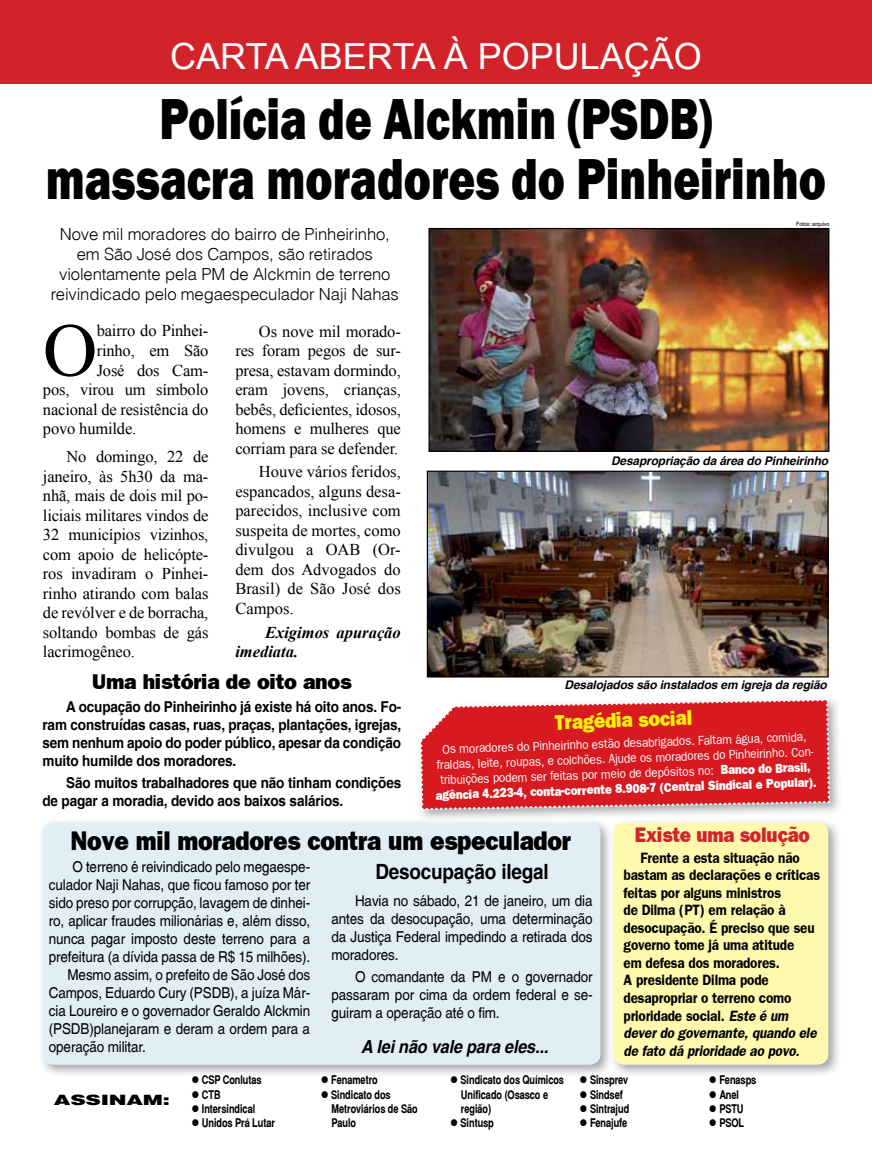
<style>
.page{position:relative;width:872px;height:1170px;background:#fff}
.page>*{position:absolute;margin:0;border:0;box-sizing:border-box;transform-origin:0 0}
.t1{font:75.45px "Times New Roman";color:#000}
.t2{font:800 59.4px/59.4px "Franklin Gothic";color:#000;text-align:center;scale:.77 1}
.t3{font:36px "Tivity UI Font 2";color:#fff}
.t4{font:27px "Frankfurt Gothic Heavy Plain";letter-spacing:-.01em;color:#000;scale:.9 1}
.t5{font:21.45px "Frankfurt Gothic Heavy Plain";letter-spacing:-.01em;color:#000}
.t6{font:21.45px "Frankfurt Gothic Heavy Plain";color:#fff200;scale:.9 1}
.t7{font:700 21px "Switzerland";letter-spacing:-.01em;color:#000;scale:.9 1}
.t8{font:21px "Frankfurt Gothic Heavy Plain";letter-spacing:-.01em;color:#d2232a;scale:.9 1}
.t9{font:italic 700 18px "Switzerland";letter-spacing:-.01em;color:#000;scale:.9 1}
.t10{font:16.65px/20px "Switzerland Light Plain";letter-spacing:-.01em;color:#000;text-align:center}
.t11{font:16.5px/19.5px "Times New Roman";letter-spacing:-.01em;color:#000;text-align:justify}
.t12{font:italic 700 16.5px/19.5px "Times New Roman";color:#000}
.t13{font:15px/18px "Switzerland Plain";letter-spacing:-.01em;color:#000;text-align:justify;scale:.9 1}
.t14{font:700 15px/17.5px "Frankfurt Gothic";letter-spacing:-.01em;color:#000;scale:.9 1}
.t15{font:700 15px/18px "Switzerland";letter-spacing:-.01em;color:#000;text-align:justify;scale:.9 1}
.t16{font:14.25px "Switzerland Black Plain";letter-spacing:-.01em;color:#000;scale:1.5 1}
.t17{font:13.05px/15.1px "Frankfurt Gothic Plain";color:#fff;text-align:center;scale:.9 1}
.t18{font:13.05px "Frankfurt Gothic Heavy Plain";color:#fff;scale:.9 1}
.t19{font:700 11.85px/14.2px "Switzerland Narrow";letter-spacing:-.01em;color:#000;scale:.95 1}
.t20{font:italic 700 11.85px "Switzerland";letter-spacing:-.01em;color:#000}
.t21{font:6px "Switzerland Plain";letter-spacing:-.01em;color:#000;scale:.9 1}
.s1{font-family:"Frankfurt Gothic Heavy Plain"}
.s2{font-style:italic}
</style>
<div class="page">
<img style="left:613px;top:822px;width:226px;height:253px">
<div style="left:613px;top:822px;width:215px;height:242px;background:#fff9ae;border-radius:10px"></div>
<div style="left:0;top:0;width:872px;height:83px;background:#d2232a"></div>
<img style="left:428px;top:228px;width:401px;height:224px">
<img style="left:427px;top:470px;width:401px;height:207px">
<img style="left:41px;top:821px;width:569px;height:254px">
<div style="left:43px;top:822px;width:557px;height:242px;background:#e1eef6;border-radius:10px"></div>
<img style="left:421px;top:699px;width:418px;height:120px">
<img style="left:417px;top:821px;width:193px;height:1px">
<svg style="left:420px;top:699px;width:410px;height:111px;background:#d83036"></svg>
<h3 class="t3" style="left:170px;top:36px;width:533px">CARTA ABERTA À POPULAÇÃO</h3>
<h2 class="t2" style="left:46px;top:89px;width:1014px">Polícia de Alckmin (PSDB)<br>massacra moradores do Pinheirinho</h2>
<p class="t10" style="left:51px;top:224px;width:349px">Nove mil moradores do bairro de Pinheirinho, em São José dos Campos, são retirados violentamente pela PM de Alckmin de terreno reivindicado pelo megaespeculador Naji Nahas</p>
<h1 class="t1" style="left:43px;top:299px;width:56px">O</h1>
<p class="t11" style="left:97px;top:321px;width:113px">bairro do Pinhei-</p>
<p class="t11" style="left:97px;top:340px;width:113px">rinho, em São</p>
<p class="t11" style="left:97px;top:360px;width:113px">José dos Cam-</p>
<p class="t11" style="left:43px;top:379px;width:167px">pos, virou um símbolo</p>
<p class="t11" style="left:43px;top:399px;width:167px">nacional de resistência do</p>
<p class="t11" style="left:43px;top:418px;width:95px">povo humilde.</p>
<p class="t11" style="left:43px;top:446px;width:167px;text-indent:24px">No domingo, 22 de janeiro, às 5h30 da ma&shy;nhã, mais de dois mil po&shy;liciais militares vindos de 32 municípios vizinhos, com apoio de helicópte&shy;ros invadiram o Pinhei&shy;rinho atirando com balas de revólver e de borracha, soltando bombas de gás lacrimogêneo.</p>
<p class="t11" style="left:235px;top:321px;width:167px;text-indent:24px">Os nove mil morado&shy;res foram pegos de sur&shy;presa, estavam dormindo, eram jovens, crianças, bebês, deficientes, idosos, homens e mulheres que corriam para se defender.</p>
<p class="t11" style="left:235px;top:462px;width:167px;text-indent:24px">Houve vários feridos, espancados, alguns desa&shy;parecidos, inclusive com suspeita de mortes, como divulgou a OAB (Or&shy;dem dos Advogados do Brasil) de São José dos Campos.</p>
<p class="t12" style="left:235px;top:622px;width:167px;text-indent:30px">Exigimos apuração imediata.</p>
<p class="t21" style="left:796px;top:221px;width:38px">Fotos: arquivo</p>
<p class="t20" style="left:611px;top:454px;width:218px">Desapropriação da área do Pinheirinho</p>
<h3 class="t5" style="left:92px;top:668px;width:261px">Uma história de oito anos</h3>
<p class="t15" style="left:43px;top:697px;width:400px;text-indent:24px">A ocupação do Pinheirinho já existe há oito anos. Fo&shy;ram construídas casas, ruas, praças, plantações, igrejas, sem nenhum apoio do poder público, apesar da condição muito humilde dos moradores.</p>
<p class="t15" style="left:43px;top:773px;width:400px;text-indent:24px">São muitos trabalhadores que não tinham condições de pagar a moradia, devido aos baixos salários.</p>
<h3 class="t4" style="left:70px;top:824px;width:558px">Nove mil moradores contra um especulador</h3>
<p class="t13" style="left:72px;top:857px;width:266px">O terreno é reivindicado pelo megaespe-</p>
<p class="t13" style="left:49px;top:875px;width:292px">culador Naji Nahas, que ficou famoso por ter</p>
<p class="t13" style="left:49px;top:893px;width:292px">sido preso por corrupção, lavagem de dinhei-</p>
<p class="t13" style="left:49px;top:911px;width:292px">ro, aplicar fraudes milionárias e, além disso,</p>
<p class="t13" style="left:49px;top:929px;width:292px">nunca pagar imposto deste terreno para a</p>
<p class="t13" style="left:49px;top:947px;width:292px">prefeitura (a dívida passa de R$ 15 milhões).</p>
<p class="t13" style="left:68px;top:965px;width:271px">Mesmo assim, o prefeito de São José dos</p>
<p class="t13" style="left:49px;top:983px;width:292px">Campos, Eduardo Cury (PSDB), a juíza Már-</p>
<p class="t13" style="left:49px;top:1001px;width:292px">cia Loureiro e o governador Geraldo Alckmin</p>
<p class="t13" style="left:49px;top:1019px;width:292px">(PSDB)planejaram e deram a ordem para a</p>
<p class="t13" style="left:49px;top:1037px;width:109px">operação militar.</p>
<p class="t20" style="left:564px;top:677px;width:264px">Desalojados são instalados em igreja da região</p>
<h3 class="t6" style="left:554px;top:709px;width:154px;rotate:-2deg">Tragédia social</h3>
<p class="t17" style="left:436px;top:741px;width:425px;rotate:-2deg">Os moradores do Pinheirinho estão desabrigados. Faltam água, comida, fraldas, leite, roupas, e colchões. Ajude os moradores do Pinheirinho. Con&shy;tribuições podem ser feitas por meio de depósitos no: <span class="s1">Banco do Brasil,</span></p>
<p class="t18" style="left:435px;top:787px;width:425px;rotate:-2deg">agência 4.223-4, conta-corrente 8.908-7 (Central Sindical e Popular).</p>
<p class="t8" style="left:635px;top:822px;width:196px">Existe uma solução</p>
<p class="t14" style="left:623px;top:848px;width:220px;text-indent:17px">Frente a esta situação não bastam as declarações e críticas feitas por alguns ministros<br>de Dilma (PT) em relação à desocupação. É preciso que seu governo tome já uma atitude<br>em defesa dos moradores.<br>A presidente Dilma pode desapropriar o terreno como prioridade social. <span class="s2">Este é um dever do governante, quando ele de fato dá prioridade ao povo.</span></p>
<p class="t7" style="left:375px;top:859px;width:194px">Desocupação ilegal</p>
<p class="t13" style="left:331px;top:891px;width:292px;text-indent:24px">Havia no sábado, 21 de janeiro, um dia antes da desocupação, uma determinação da Justiça Federal impedindo a retirada dos moradores.</p>
<p class="t13" style="left:331px;top:967px;width:292px;text-indent:24px">O comandante da PM e o governador passaram por cima da ordem federal e se&shy;guiram a operação até o fim.</p>
<p class="t9" style="left:361px;top:1035px;width:209px">A lei não vale para eles...</p>
<p class="t16" style="left:54px;top:1090px;width:79px">ASSINAM:</p>
<p class="t19" style="left:191px;top:1072px;width:76px">● CSP Conlutas</p>
<p class="t19" style="left:191px;top:1087px;width:32px">● CTB</p>
<p class="t19" style="left:191px;top:1101px;width:69px">● Intersindical</p>
<p class="t19" style="left:191px;top:1115px;width:90px">● Unidos Prá Lutar</p>
<p class="t19" style="left:321px;top:1072px;width:62px">● Fenametro</p>
<p class="t19" style="left:331px;top:1087px;width:92px;text-indent:-11px">● Sindicato dos<br>Metroviários de São<br>Paulo</p>
<p class="t19" style="left:461px;top:1072px;width:110px;text-indent:-11px">● Sindicato dos Químicos<br>Unificado (Osasco e região)</p>
<p class="t19" style="left:450px;top:1115px;width:48px">● Sintusp</p>
<p class="t19" style="left:579px;top:1072px;width:53px">● Sinsprev</p>
<p class="t19" style="left:579px;top:1087px;width:47px">● Sindsef</p>
<p class="t19" style="left:579px;top:1101px;width:54px">● Sintrajud</p>
<p class="t19" style="left:579px;top:1115px;width:52px">● Fenajufe</p>
<p class="t19" style="left:709px;top:1072px;width:51px">● Fenasps</p>
<p class="t19" style="left:709px;top:1087px;width:33px">● Anel</p>
<p class="t19" style="left:709px;top:1101px;width:38px">● PSTU</p>
<p class="t19" style="left:709px;top:1115px;width:39px">● PSOL</p>
</div>
